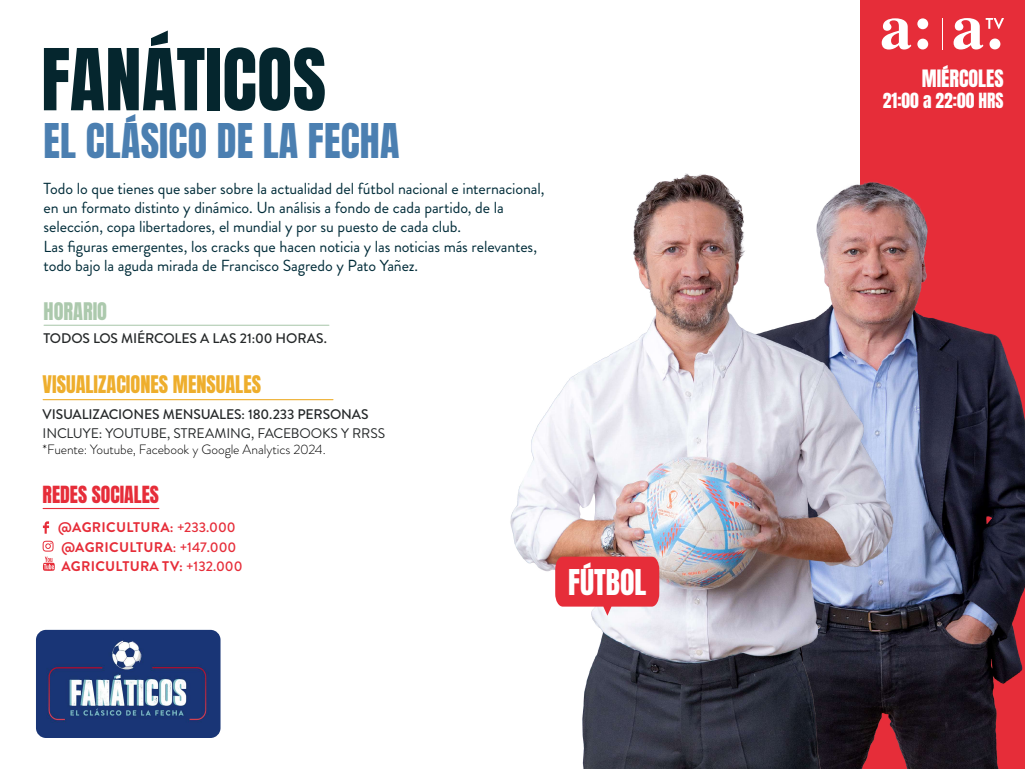
<style>
.page{position:relative;width:1025px;height:769px;background:#fff}
.page>*{position:absolute;margin:0;border:0;box-sizing:border-box;transform-origin:0 0}
.t1{font:72.5px "Anton";letter-spacing:.005em;color:#05262e}
.t2{font:40px "Anton";letter-spacing:.005em;color:#4b7fb1}
.t3{font:29.7px "Anton";color:#fff}
.t4{font:20.25px "Anton";color:#eeae2d}
.t5{font:20.25px "Anton";color:#acc9ad}
.t6{font:20px "Anton";color:#fff}
.t7{font:19.75px "Anton";color:#e62d39}
.t8{font:17.5px "Anton";color:#fff}
.t9{font:16px/19.2px "Brandon Grotesque";letter-spacing:-.01em;color:#012c39}
.t10{font:700 14px/19.6px "Brandon Grotesque";letter-spacing:.02em;color:#e62d39}
.t11{font:500 13.95px "Brandon Grotesque";letter-spacing:-.01em;color:#252829}
.t12{font:13.95px "Brandon Grotesque";letter-spacing:-.01em;color:#252829}
.t13{font:300 13.5px "Brandon Grotesque";letter-spacing:-.01em;color:#000}
.s1{font-weight:500}
</style>
<div class="page">
<div style="left:860px;top:0;width:164px;height:769px;background:#e62d39"></div>
<hr style="left:44px;top:325px;width:285px;height:1px;background:#acc9ad">
<img style="left:932px;top:318px;width:92px;height:451px">
<img style="left:510px;top:173px;width:422px;height:596px">
<svg style="left:555px;top:557px;width:104px;height:59px;background:#e84e58"></svg>
<img style="left:36px;top:630px;width:184px;height:108px">
<hr style="left:43px;top:399px;width:290px;height:1px;background:#eeae2d">
<hr style="left:43px;top:508px;width:116px;height:1px;background:#e62d39">
<svg style="left:43px;top:521px;width:6px;height:13px"></svg>
<svg style="left:43px;top:541px;width:12px;height:30px"></svg>
<svg style="left:881px;top:18px;width:30px;height:32px"></svg>
<svg style="left:917px;top:18px;width:11px;height:31px"></svg>
<hr style="left:942px;top:18px;width:1px;height:32px;background:#fff">
<svg style="left:953px;top:18px;width:51px;height:31px"></svg>
<h1 class="t1" style="left:41px;top:43px;width:286px">FANÁTICOS</h1>
<h2 class="t2" style="left:44px;top:121px;width:357px">EL CLÁSICO DE LA FECHA</h2>
<p class="t9" style="left:44px;top:179px;width:502px">Todo lo que tienes que saber sobre la actualidad del fútbol nacional e internacional, en un formato distinto y dinámico. Un análisis a fondo de cada partido, de la selección, copa libertadores, el mundial y por su puesto de cada club.<br>Las figuras emergentes, los cracks que hacen noticia y las noticias más relevantes, todo bajo la aguda mirada de Francisco Sagredo y Pato Yañez.</p>
<p class="t5" style="left:44px;top:301px;width:65px">HORARIO</p>
<p class="t11" style="left:44px;top:328px;width:285px">TODOS LOS MIÉRCOLES A LAS 21:00 HORAS.</p>
<p class="t4" style="left:43px;top:374px;width:220px">VISUALIZACIONES MENSUALES</p>
<p class="t11" style="left:43px;top:405px;width:327px">VISUALIZACIONES MENSUALES: 180.233 PERSONAS</p>
<p class="t12" style="left:43px;top:423px;width:344px">INCLUYE: YOUTUBE, STREAMING, FACEBOOKS Y RRSS</p>
<p class="t13" style="left:43px;top:440px;width:285px">*Fuente: Youtube, Facebook y Google Analytics 2024.</p>
<p class="t7" style="left:43px;top:485px;width:118px">REDES SOCIALES</p>
<p class="t10" style="left:58px;top:518px;width:186px">@AGRICULTURA: <span class="s1">+233.000 </span>@AGRICULTURA<span class="s1">: +147.000<br></span>AGRICULTURA TV: <span class="s1">+132.000</span></p>
<h3 class="t3" style="left:568px;top:567px;width:80px">FÚTBOL</h3>
<p class="t6" style="left:921px;top:69px;width:83px">MIÉRCOLES</p>
<p class="t8" style="left:883px;top:92px;width:122px">21:00 a 22:00 HRS</p>
</div>
